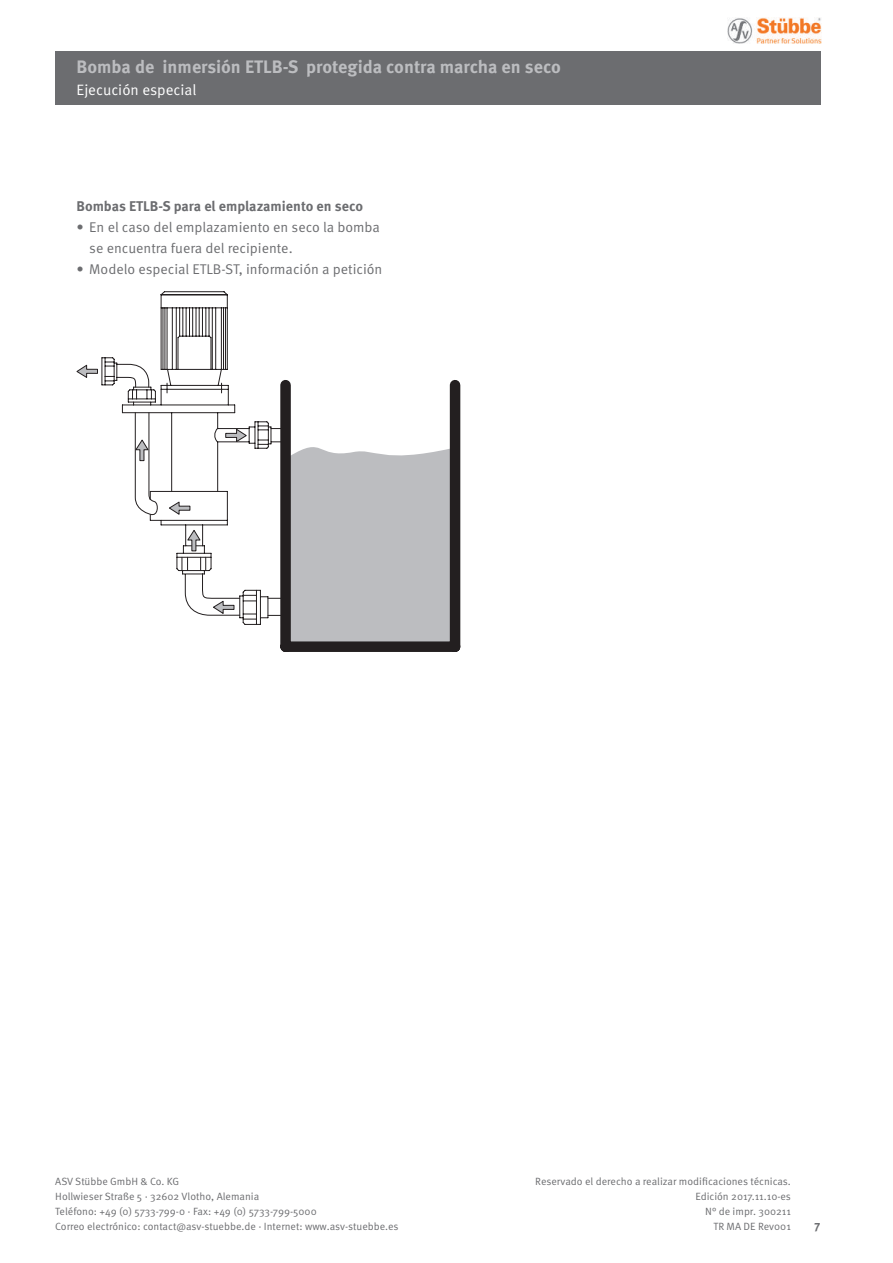
<style>
.page{position:relative;width:893px;height:1263px;background:#fff}
.page>*{position:absolute;margin:0;border:0;box-sizing:border-box;transform-origin:0 0}
.t1{font:700 18px "Meta Pro";color:#bcbdc0}
.t2{font:15px "Meta Pro Norm";color:#fff}
.t3{font:14.1px/21px "Meta Pro Norm";color:#6c6d70}
.t4{font:700 14.1px "Meta Pro";color:#6c6d70}
.t5{font:700 12px "Meta Pro";color:#6c6d70}
.t6{font:10.5px/15px "Meta Pro Norm";color:#6c6d70}
</style>
<div class="page">
<img style="left:728px;top:18px;width:94px;height:26px">
<div style="left:55px;top:51px;width:766px;height:53px;background:#6c6d70"></div>
<svg style="left:77px;top:291px;width:375px;height:350px"></svg>
<div style="left:280px;top:385px;width:11px;height:262px;background:#231f20"></div>
<div style="left:450px;top:385px;width:10px;height:262px;background:#231f20"></div>
<div style="left:286px;top:641px;width:169px;height:11px;background:#231f20"></div>
<h1 class="t1" style="left:77px;top:53px;width:486px">Bomba de inmersión ETLB-S protegida contra marcha en seco</h1>
<h2 class="t2" style="left:77px;top:79px;width:121px">Ejecución especial</h2>
<h3 class="t4" style="left:77px;top:195px;width:288px">Bombas ETLB-S para el emplazamiento en seco</h3>
<h3 class="t3" style="left:89px;top:215px;width:292px;text-indent:-13px">• En el caso del emplazamiento en seco la bomba se encuentra fuera del recipiente.</h3>
<h3 class="t3" style="left:77px;top:257px;width:307px">• Modelo especial ETLB-ST, información a petición</h3>
<p class="t6" style="left:55px;top:1173px;width:345px">ASV Stübbe GmbH &amp; Co. KG<br>Hollwieser Straße 5 · 32602 Vlotho, Alemania<br>Teléfono: +49 (0) 5733-799-0 · Fax: +49 (0) 5733-799-5000<br>Correo electrónico: contact@asv-stuebbe.de · Internet: www.asv-stuebbe.es</p>
<p class="t6" style="left:535px;top:1173px;width:257px;text-align:right">Reservado el derecho a realizar modificaciones técnicas.<br>Edición 2017.11.10-es<br>N° de impr. 300211<br>TR MA DE Rev001</p>
<p class="t5" style="left:814px;top:1217px;width:8px">7</p>
</div>
